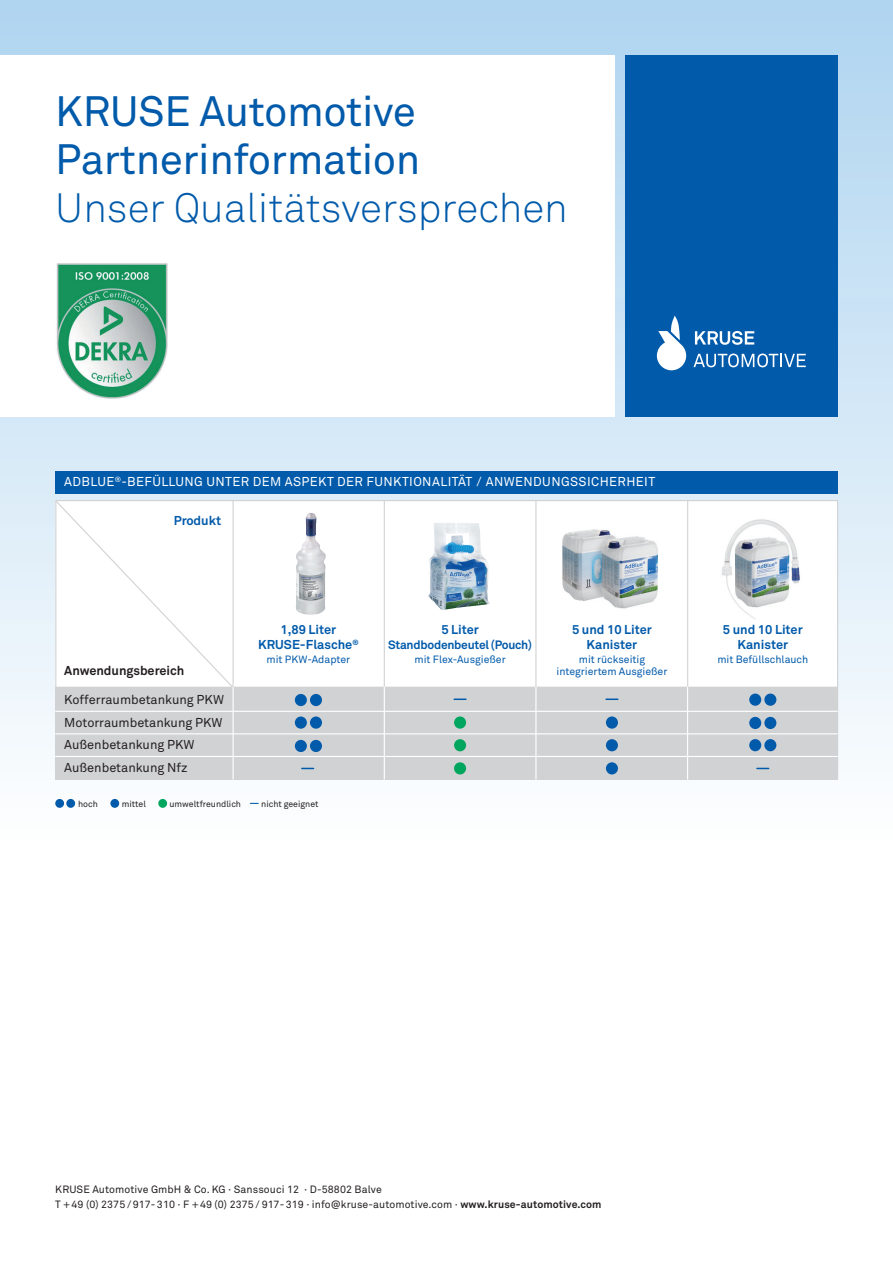
<style>
.page{position:relative;width:893px;height:1263px;background:#fff}
.page>*{position:absolute;margin:0;border:0;box-sizing:border-box;transform-origin:0 0}
.t1{font:42px/48px "Akkurat Pro";letter-spacing:-.01em;color:#015aaa}
.t2{font:300 40.5px "Akkurat Pro";color:#015aaa}
.t3{font:12.75px/22.5px "Akkurat Pro";color:#231f20}
.t4{font:700 12.75px/15px "Akkurat Pro";color:#015aaa;text-align:center}
.t5{font:12.75px "Akkurat Pro";letter-spacing:.03em;color:#fff}
.t6{font:700 12.75px "Akkurat Pro";letter-spacing:-.005em;color:#231f20}
.t7{font:700 12px "Akkurat Pro";letter-spacing:-.02em;color:#015aaa}
.t8{font:10.5px/15px "Akkurat Pro";letter-spacing:.01em;color:#231f20}
.t9{font:10.5px/12px "Akkurat Pro";color:#015aaa;text-align:center}
.t10{font:8.7px "Akkurat Pro";color:#231f20}
.s1{font-weight:700}
</style>
<div class="page">
<div style="left:0;top:0;width:893px;height:846px;background:linear-gradient(to bottom,#b0d5f0,#fdfefe)"></div>
<div style="left:55px;top:501px;width:782px;height:278px;background:#fff"></div>
<div style="left:56px;top:687px;width:782px;height:92px;background:#d1d2d4"></div>
<div style="left:0;top:55px;width:614px;height:362px;background:#fff"></div>
<div style="left:625px;top:55px;width:213px;height:362px;background:#015aaa"></div>
<svg style="left:657px;top:316px;width:29px;height:54px"></svg>
<svg style="left:695px;top:331px;width:59px;height:14px"></svg>
<svg style="left:693px;top:354px;width:113px;height:13px"></svg>
<hr style="left:384px;top:500px;width:1px;height:279px;background:#d1d2d4">
<hr style="left:535px;top:500px;width:1px;height:279px;background:#d1d2d4">
<hr style="left:687px;top:500px;width:1px;height:279px;background:#d1d2d4">
<hr style="left:55px;top:711px;width:783px;height:1px;background:#fff">
<hr style="left:55px;top:733px;width:783px;height:1px;background:#fff">
<hr style="left:55px;top:756px;width:783px;height:1px;background:#fff">
<div style="left:295px;top:694px;width:12px;height:12px;background:#015aaa;border-radius:50%"></div>
<div style="left:310px;top:694px;width:12px;height:12px;background:#015aaa;border-radius:50%"></div>
<div style="left:749px;top:693px;width:12px;height:13px;background:#015aaa;border-radius:50%"></div>
<div style="left:764px;top:693px;width:12px;height:13px;background:#015aaa;border-radius:50%"></div>
<div style="left:295px;top:716px;width:12px;height:13px;background:#015aaa;border-radius:50%"></div>
<div style="left:310px;top:716px;width:12px;height:13px;background:#015aaa;border-radius:50%"></div>
<div style="left:749px;top:717px;width:12px;height:12px;background:#015aaa;border-radius:50%"></div>
<div style="left:764px;top:717px;width:12px;height:12px;background:#015aaa;border-radius:50%"></div>
<div style="left:295px;top:740px;width:12px;height:12px;background:#015aaa;border-radius:50%"></div>
<div style="left:310px;top:740px;width:12px;height:12px;background:#015aaa;border-radius:50%"></div>
<div style="left:749px;top:739px;width:12px;height:12px;background:#015aaa;border-radius:50%"></div>
<div style="left:764px;top:739px;width:12px;height:12px;background:#015aaa;border-radius:50%"></div>
<div style="left:454px;top:716px;width:12px;height:13px;background:#00a65d;border-radius:50%"></div>
<div style="left:454px;top:739px;width:12px;height:12px;background:#00a65d;border-radius:50%"></div>
<div style="left:454px;top:762px;width:12px;height:12px;background:#00a65d;border-radius:50%"></div>
<div style="left:606px;top:716px;width:12px;height:13px;background:#015aaa;border-radius:50%"></div>
<div style="left:606px;top:739px;width:12px;height:12px;background:#015aaa;border-radius:50%"></div>
<div style="left:606px;top:762px;width:12px;height:12px;background:#015aaa;border-radius:50%"></div>
<svg style="left:302px;top:768px;width:12px;height:1px"></svg>
<svg style="left:757px;top:768px;width:12px;height:1px"></svg>
<svg style="left:454px;top:698px;width:12px;height:2px"></svg>
<svg style="left:606px;top:698px;width:12px;height:2px"></svg>
<img style="left:296px;top:513px;width:30px;height:102px">
<img style="left:428px;top:523px;width:62px;height:87px">
<img style="left:722px;top:519px;width:78px;height:100px">
<img style="left:562px;top:529px;width:96px;height:80px">
<hr style="left:384px;top:687px;width:1px;height:92px;background:#fff">
<hr style="left:535px;top:687px;width:1px;height:92px;background:#fff">
<hr style="left:687px;top:687px;width:1px;height:92px;background:#fff">
<div style="left:55px;top:471px;width:783px;height:22px;background:#015aaa"></div>
<svg style="left:55px;top:499px;width:180px;height:190px"></svg>
<hr style="left:233px;top:687px;width:1px;height:92px;background:#fff">
<div style="left:55px;top:799px;width:9px;height:9px;background:#015aaa;border-radius:50%"></div>
<div style="left:66px;top:799px;width:9px;height:9px;background:#015aaa;border-radius:50%"></div>
<div style="left:110px;top:799px;width:9px;height:9px;background:#015aaa;border-radius:50%"></div>
<div style="left:158px;top:799px;width:9px;height:9px;background:#00a65d;border-radius:50%"></div>
<img style="left:56px;top:263px;width:112px;height:136px">
<div style="left:53px;top:384px;width:16px;height:5px;background:#fff"></div>
<div style="left:153px;top:384px;width:17px;height:5px;background:#fff"></div>
<h1 class="t1" style="left:55px;top:88px;width:367px">KRUSE Automotive<br>Partnerinformation</h1>
<h2 class="t2" style="left:55px;top:184px;width:514px">Unser Qualitätsversprechen</h2>
<p class="t5" style="left:64px;top:475px;width:592px">ADBLUE<sup>®</sup>-BEFÜLLUNG UNTER DEM ASPEKT DER FUNKTIONALITÄT / ANWENDUNGSSICHERHEIT</p>
<p class="t4" style="left:174px;top:513px;width:49px">Produkt</p>
<p class="t6" style="left:64px;top:663px;width:121px">Anwendungsbereich</p>
<p class="t3" style="left:64px;top:689px;width:161px">Kofferraumbetankung PKW<br>Motorraumbetankung PKW<br>Außenbetankung PKW<br>Außenbetankung Nfz</p>
<p class="t4" style="left:258px;top:622px;width:102px">1,89 Liter<br>KRUSE-Flasche<sup>®</sup></p>
<p class="t4" style="left:572px;top:622px;width:81px">5 und 10 Liter<br>Kanister</p>
<p class="t4" style="left:441px;top:622px;width:39px">5 Liter</p>
<p class="t7" style="left:388px;top:638px;width:145px">Standbodenbeutel (Pouch)</p>
<p class="t4" style="left:723px;top:622px;width:81px">5 und 10 Liter<br>Kanister</p>
<p class="t9" style="left:415px;top:654px;width:93px">mit Flex-Ausgießer</p>
<p class="t9" style="left:717px;top:654px;width:92px">mit Befüllschlauch</p>
<p class="t9" style="left:266px;top:654px;width:85px">mit PKW-Adapter</p>
<p class="t9" style="left:556px;top:654px;width:112px">mit rückseitig integriertem Ausgießer</p>
<p class="t10" style="left:78px;top:798px;width:21px">hoch</p>
<p class="t10" style="left:122px;top:798px;width:26px">mittel</p>
<p class="t10" style="left:169px;top:798px;width:73px">umweltfreundlich</p>
<p class="t10" style="left:261px;top:798px;width:59px">nicht geeignet</p>
<p class="t8" style="left:55px;top:1181px;width:548px">KRUSE Automotive GmbH &amp; Co. KG · Sanssouci 12 · D-58802 Balve<br>T +49 (0) 2375 / 917- 310 · F +49 (0) 2375 / 917- 319 · info@kruse-automotive.com · <span class="s1">www.kruse-automotive.com</span></p>
</div>
